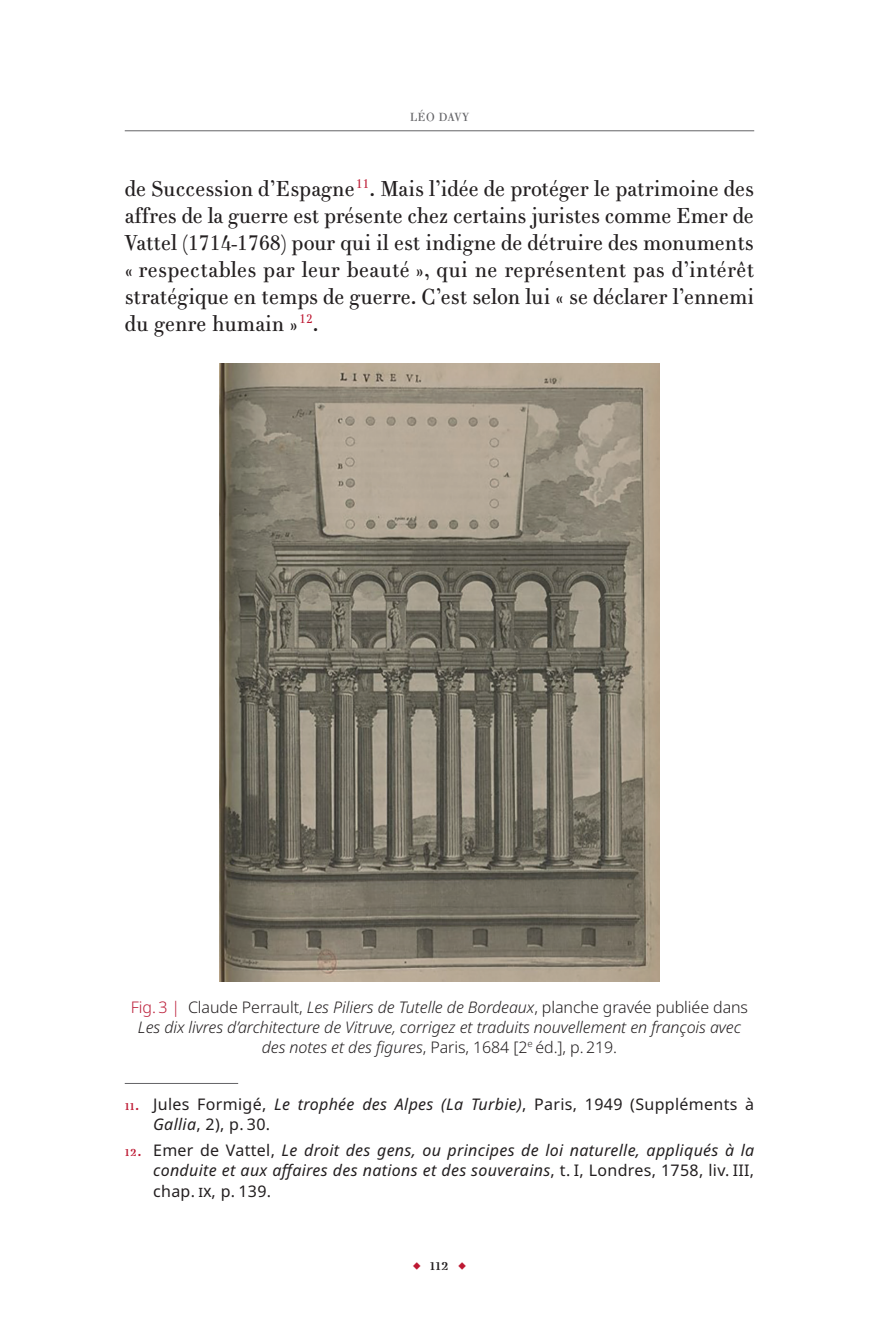
<style>
.page{position:relative;width:879px;height:1333px;background:#fff}
.page>*{position:absolute;margin:0;border:0;box-sizing:border-box;transform-origin:0 0}
.t1{font:22px/27px "Carta Nova Texte";letter-spacing:-.005em;color:#231f20;text-align:justify}
.t2{font:18px "Carta Nova Texte";color:#231f20}
.t3{font:italic 300 16px/20px "Noto Sans";letter-spacing:-.005em;color:#231f20;text-align:center}
.t4{font:italic 16px/20.4px "Noto Sans";letter-spacing:.02em;color:#231f20;text-align:justify}
.t5{font:16px/20.4px "Noto Sans";letter-spacing:.02em;color:#231f20}
.t6{font:12px "Carta Nova Texte";color:#636366}
.s1{font-style:normal;color:#bc1e39}
.s2{font-style:normal}
.s3{font-family:"Carta Nova Texte";color:#bd1832}
.s4{font-style:italic}
.s5{font-family:"Carta Nova Texte";font-style:normal;color:#bd1832}
.s6{font-weight:700;font-style:italic;font-size:12px;color:#bd1832}
</style>
<div class="page">
<hr style="left:125px;top:130px;width:629px;height:1px;background:#636366">
<img style="left:219px;top:363px;width:441px;height:618px">
<hr style="left:125px;top:1083px;width:113px;height:1px;background:#636366">
<p class="t6" style="left:410px;top:109px;width:47px">Léo Davy</p>
<p class="t1" style="left:125px;top:175px;width:631px">de Succession d’Espagne<sup>11</sup>. Mais l’idée de protéger le patrimoine des affres de la guerre est présente chez certains juristes comme Emer de Vattel (1714-1768) pour qui il est indigne de détruire des monuments « respectables par leur beauté », qui ne représentent pas d’intérêt stratégique en temps de guerre. C’est selon lui « se déclarer l’ennemi du genre humain »<sup>12</sup>.</p>
<p class="t3" style="left:131px;top:997px;width:619px"><span class="s1">Fig. 3 |</span> <span class="s2">Claude Perrault,</span> Les Piliers de Tutelle de Bordeaux<span class="s2">, planche gravée publiée dans<br></span>Les dix livres d’architecture de Vitruve, corrigez et traduits nouvellement en françois avec des notes et des figures<span class="s2">, Paris, 1684 [2</span><sup>e</sup> <span class="s2">éd.], p. 219.</span></p>
<p class="t5" style="left:153px;top:1093px;width:602px;text-indent:-28px"><span class="s3">11.</span> Jules Formigé, <span class="s4">Le trophée des Alpes (La Turbie)</span>, Paris, 1949 (Suppléments à<br><span class="s4">Gallia</span>, 2), p. 30.</p>
<p class="t4" style="left:153px;top:1140px;width:602px;text-indent:-28px"><span class="s5">12.</span> <span class="s2">Emer de Vattel,</span> Le droit des gens, ou principes de loi naturelle, appliqués à la conduite et aux affaires des nations et des souverains<span class="s2">, t. I, Londres, 1758, liv. III, chap. ix, p. 139.</span></p>
<p class="t2" style="left:413px;top:1253px;width:55px"><span class="s6">◆</span> 112 <span class="s6">◆</span></p>
</div>
